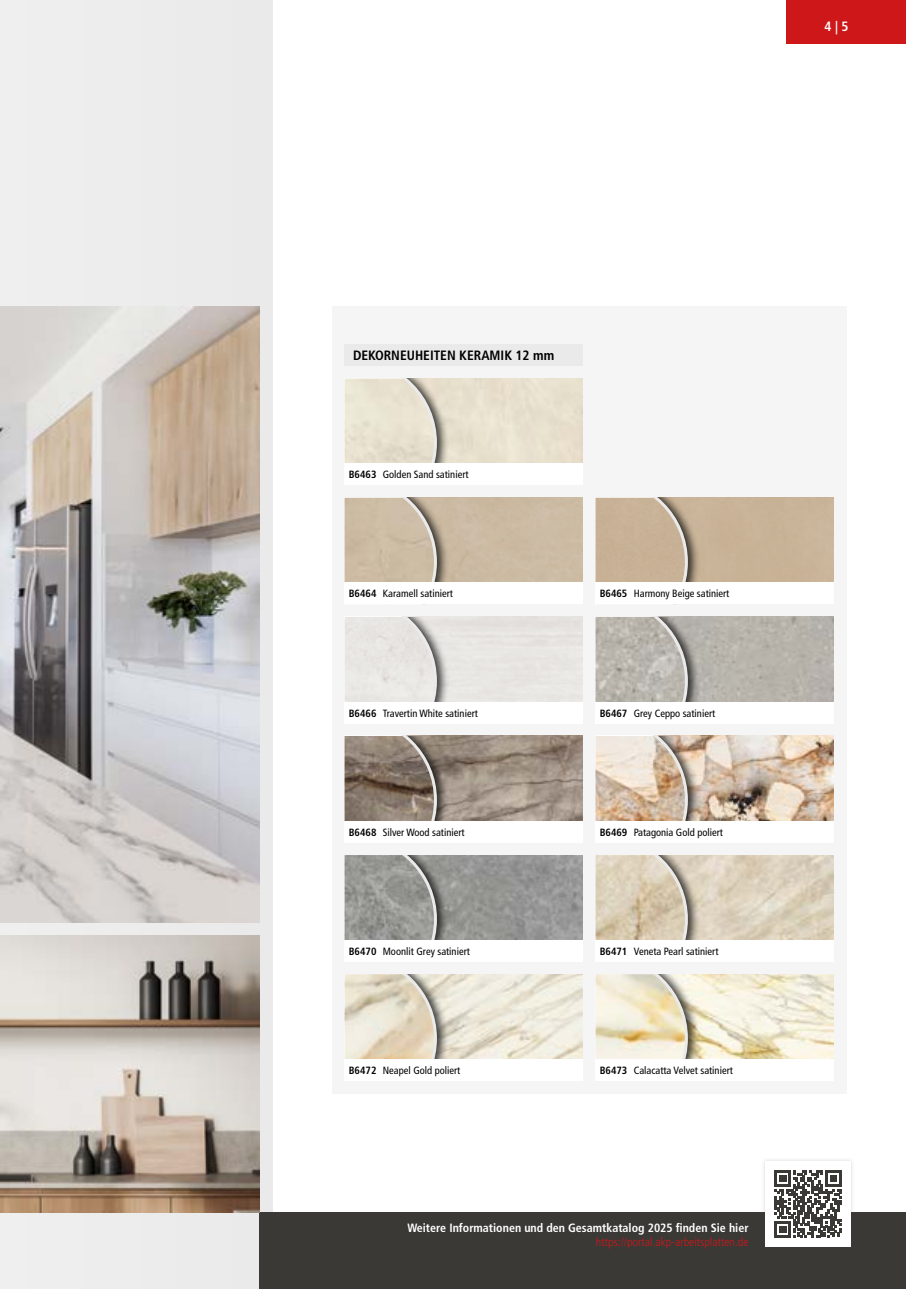
<style>
.page{position:relative;width:906px;height:1289px;background:#fff}
.page>*{position:absolute;margin:0;border:0;box-sizing:border-box;transform-origin:0 0}
.t1{font:700 condensed 13.5px "Frutiger LT Std";color:#000}
.t2{font:700 condensed 13.5px "Frutiger LT Std";color:#fff}
.t3{font:700 condensed 12px "Frutiger LT Std";color:#fff}
.t4{font:300 condensed 12px "Frutiger LT Std";color:#cd1719}
.t5{font:condensed 10.5px "Frutiger LT Std";color:#000}
.s1{font-weight:700}
</style>
<div class="page">
<div style="left:0;top:0;width:272px;height:1288px;background:#edecec"></div>
<div style="left:259px;top:1212px;width:647px;height:76px;background:#3a3936"></div>
<div style="left:761px;top:1157px;width:93px;height:93px;background:#3a3936;opacity:.2"></div>
<div style="left:765px;top:1161px;width:85px;height:85px;background:#fff"></div>
<svg style="left:775px;top:1170px;width:66px;height:67px"></svg>
<div style="left:786px;top:0;width:120px;height:43px;background:#cd1719"></div>
<svg style="left:332px;top:306px;width:514px;height:787px;fill:#f5f5f5"></svg>
<div style="left:344px;top:497px;width:105px;height:107px;background:#000;opacity:.75"></div>
<svg style="left:344px;top:497px;width:93px;height:86px;background:#cabba5"></svg>
<div style="left:344px;top:583px;width:239px;height:21px;background:#fff"></div>
<img style="left:449px;top:974px;width:134px;height:85px">
<div style="left:344px;top:974px;width:105px;height:106px;background:#000;opacity:.75"></div>
<svg style="left:344px;top:974px;width:93px;height:85px;background:#dfd6c2"></svg>
<div style="left:344px;top:1059px;width:239px;height:21px;background:#fff"></div>
<img style="left:449px;top:855px;width:134px;height:85px">
<div style="left:344px;top:855px;width:105px;height:106px;background:#000;opacity:.75"></div>
<svg style="left:344px;top:855px;width:93px;height:85px;background:#989994"></svg>
<div style="left:344px;top:940px;width:239px;height:21px;background:#fff"></div>
<img style="left:449px;top:736px;width:134px;height:85px">
<div style="left:344px;top:736px;width:105px;height:106px;background:#000;opacity:.75"></div>
<svg style="left:344px;top:736px;width:93px;height:85px;background:#86786c"></svg>
<div style="left:344px;top:821px;width:239px;height:21px;background:#fff"></div>
<div style="left:344px;top:378px;width:105px;height:107px;background:#000;opacity:.75"></div>
<svg style="left:344px;top:378px;width:93px;height:85px;background:#e3ddcc"></svg>
<div style="left:344px;top:463px;width:239px;height:22px;background:#fff"></div>
<img style="left:700px;top:974px;width:133px;height:85px">
<div style="left:595px;top:974px;width:105px;height:106px;background:#000;opacity:.75"></div>
<svg style="left:595px;top:974px;width:93px;height:85px;background:#eae2c9"></svg>
<div style="left:595px;top:1059px;width:238px;height:21px;background:#fff"></div>
<img style="left:700px;top:855px;width:133px;height:85px">
<div style="left:595px;top:855px;width:105px;height:106px;background:#000;opacity:.75"></div>
<svg style="left:595px;top:855px;width:93px;height:85px;background:#d4c8b1"></svg>
<div style="left:595px;top:940px;width:238px;height:21px;background:#fff"></div>
<img style="left:700px;top:736px;width:133px;height:85px">
<div style="left:595px;top:736px;width:105px;height:106px;background:#000;opacity:.75"></div>
<svg style="left:595px;top:736px;width:93px;height:85px;background:#d7c3af"></svg>
<div style="left:595px;top:821px;width:238px;height:21px;background:#fff"></div>
<div style="left:700px;top:617px;width:133px;height:85px;background:#b7b3ab"></div>
<div style="left:595px;top:617px;width:105px;height:106px;background:#000;opacity:.75"></div>
<svg style="left:595px;top:617px;width:93px;height:85px;background:#b8b4ad"></svg>
<div style="left:595px;top:702px;width:238px;height:21px;background:#fff"></div>
<div style="left:344px;top:617px;width:105px;height:106px;background:#000;opacity:.75"></div>
<svg style="left:344px;top:617px;width:93px;height:85px;background:#e3e2de"></svg>
<div style="left:344px;top:702px;width:239px;height:21px;background:#fff"></div>
<div style="left:595px;top:497px;width:105px;height:107px;background:#000;opacity:.75"></div>
<svg style="left:595px;top:497px;width:93px;height:86px;background:#c6b198"></svg>
<div style="left:595px;top:583px;width:238px;height:21px;background:#fff"></div>
<img style="left:0;top:935px;width:259px;height:277px">
<img style="left:0;top:306px;width:259px;height:616px">
<div style="left:344px;top:344px;width:239px;height:22px;background:#ebeaea"></div>
<p class="t2" style="left:824px;top:19px;width:26px">4 | 5</p>
<p class="t1" style="left:353px;top:347px;width:203px">DEKORNEUHEITEN KERAMIK 12 mm</p>
<p class="t5" style="left:349px;top:468px;width:121px"><span class="s1">B6463</span> Golden Sand satiniert</p>
<p class="t5" style="left:349px;top:587px;width:106px"><span class="s1">B6464</span> Karamell satiniert</p>
<p class="t5" style="left:593px;top:587px;width:138px">1 <span class="s1">B6465</span> Harmony Beige satiniert</p>
<p class="t5" style="left:349px;top:706px;width:131px"><span class="s1">B6466</span> Travertin White satiniert</p>
<p class="t5" style="left:593px;top:706px;width:124px">2 <span class="s1">B6467</span> Grey Ceppo satiniert</p>
<p class="t5" style="left:349px;top:825px;width:117px"><span class="s1">B6468</span> Silver Wood satiniert</p>
<p class="t5" style="left:593px;top:825px;width:132px">2 <span class="s1">B6469</span> Patagonia Gold poliert</p>
<p class="t5" style="left:349px;top:944px;width:123px"><span class="s1">B6470</span> Moonlit Grey satiniert</p>
<p class="t5" style="left:593px;top:944px;width:127px">3 <span class="s1">B6471</span> Veneta Pearl satiniert</p>
<p class="t5" style="left:349px;top:1064px;width:113px"><span class="s1">B6472</span> Neapel Gold poliert</p>
<p class="t5" style="left:593px;top:1064px;width:141px">3 <span class="s1">B6473</span> Calacatta Velvet satiniert</p>
<p class="t3" style="left:407px;top:1220px;width:343px">Weitere Informationen und den Gesamtkatalog 2025 finden Sie hier</p>
<p class="t4" style="left:596px;top:1235px;width:154px">https://portal.akp-arbeitsplatten.de</p>
</div>
